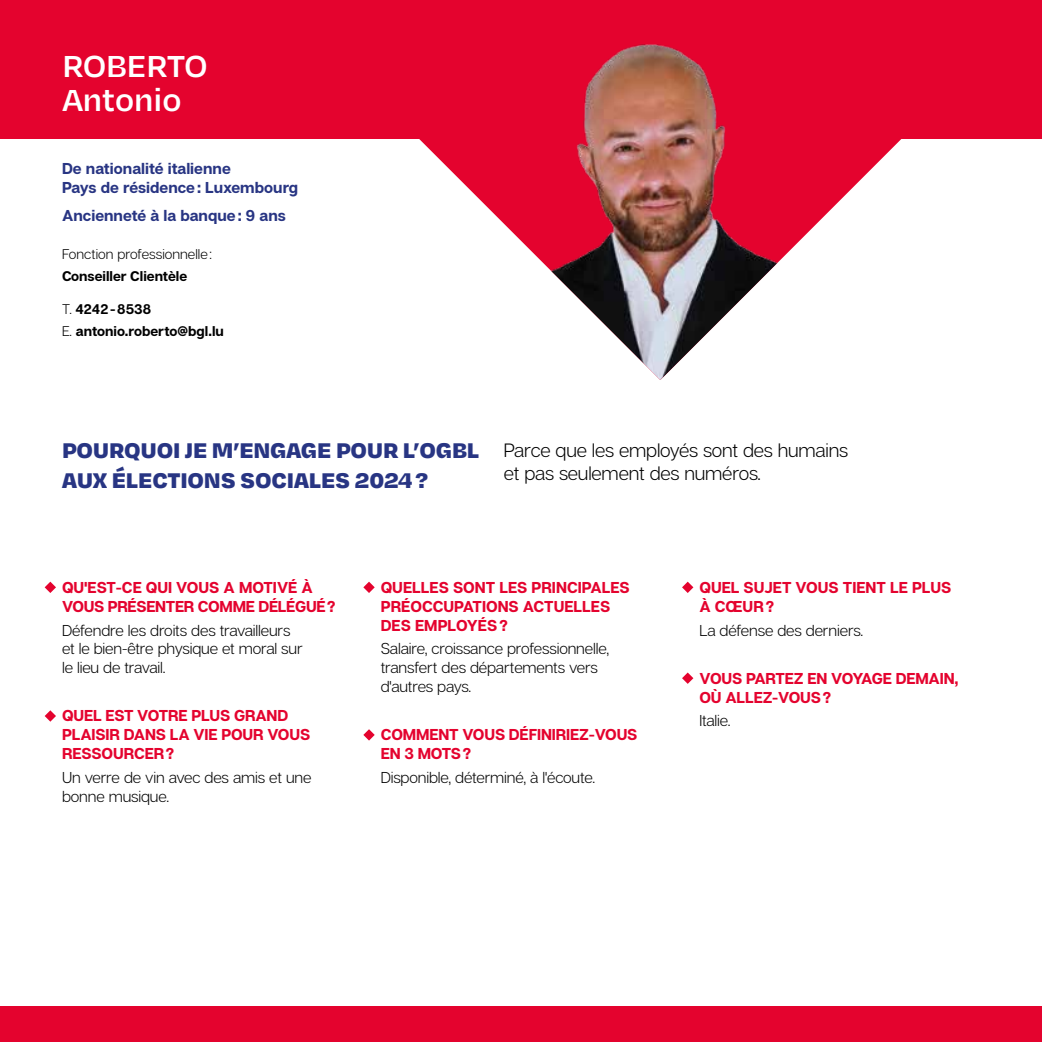
<style>
.page{position:relative;width:1042px;height:1042px;background:#fff}
.page>*{position:absolute;margin:0;border:0;box-sizing:border-box;transform-origin:0 0}
.t1{font:600 35px/33.2px "Degular Text";letter-spacing:-.02em;color:#fff}
.t2{font:900 24.5px/29.8px "Degular Text";letter-spacing:-.01em;color:#283583}
.t3{font:300 19.25px/23.1px "Articulat C Fv 2";letter-spacing:-.01em;color:#000}
.t4{font:700 15.75px/18.9px "Articulat C Fv 2";letter-spacing:-.01em;color:#e4032e}
.t5{font:300 15.75px/18.9px "Articulat C Fv 2";letter-spacing:-.01em;color:#000}
.t6{font:700 15.75px/18.9px "Articulat C Fv 2";color:#283583}
.t7{font:700 14px/21.7px "Articulat C Fv 2";color:#000}
.t8{font:300 14px "Articulat C Fv 2";color:#000}
.s1{font-weight:300}
</style>
<div class="page">
<div style="left:0;top:1006px;width:1042px;height:36px;background:#e4032e"></div>
<div style="left:0;top:0;width:1042px;height:139px;background:#e4032e"></div>
<svg style="left:45px;top:582px;width:11px;height:11px"></svg>
<svg style="left:363px;top:582px;width:12px;height:11px"></svg>
<svg style="left:682px;top:582px;width:11px;height:11px"></svg>
<svg style="left:45px;top:710px;width:11px;height:12px"></svg>
<svg style="left:363px;top:729px;width:12px;height:11px"></svg>
<svg style="left:682px;top:672px;width:11px;height:12px"></svg>
<svg style="left:419px;top:139px;width:483px;height:89px"></svg>
<img style="left:503px;top:44px;width:310px;height:336px">
<h1 class="t1" style="left:62px;top:48px;width:147px">ROBERTO<br>Antonio</h1>
<p class="t6" style="left:62px;top:160px;width:238px">De nationalité italienne<br>Pays de résidence: Luxembourg</p>
<p class="t6" style="left:62px;top:207px;width:225px">Ancienneté à la banque: 9 ans</p>
<p class="t8" style="left:62px;top:246px;width:151px">Fonction professionnelle:</p>
<p class="t7" style="left:62px;top:266px;width:127px">Conseiller Clientèle</p>
<p class="t7" style="left:62px;top:299px;width:163px"><span class="s1">T.</span> 4242-8538<br><span class="s1">E.</span> antonio.roberto@bgl.lu</p>
<h2 class="t2" style="left:62px;top:434px;width:419px">POURQUOI JE M’ENGAGE POUR L’OGBL<br>AUX ÉLECTIONS SOCIALES 2024?</h2>
<p class="t3" style="left:504px;top:439px;width:346px">Parce que les employés sont des humains et pas seulement des numéros.</p>
<p class="t4" style="left:62px;top:579px;width:275px">QU'EST-CE QUI VOUS A MOTIVÉ À<br>VOUS PRÉSENTER COMME DÉLÉGUÉ?</p>
<p class="t5" style="left:62px;top:621px;width:242px">Défendre les droits des travailleurs et le bien-être physique et moral sur le lieu de travail.</p>
<p class="t4" style="left:62px;top:707px;width:250px">QUEL EST VOTRE PLUS GRAND<br>PLAISIR DANS LA VIE POUR VOUS<br>RESSOURCER?</p>
<p class="t5" style="left:62px;top:768px;width:251px">Un verre de vin avec des amis et une bonne musique.</p>
<p class="t4" style="left:381px;top:579px;width:250px">QUELLES SONT LES PRINCIPALES<br>PRÉOCCUPATIONS ACTUELLES<br>DES EMPLOYÉS?</p>
<p class="t5" style="left:381px;top:640px;width:230px">Salaire, croissance professionnelle, transfert des départements vers d'autres pays.</p>
<p class="t4" style="left:381px;top:726px;width:258px">COMMENT VOUS DÉFINIRIEZ-VOUS<br>EN 3 MOTS?</p>
<p class="t5" style="left:381px;top:768px;width:216px">Disponible, déterminé, à l'écoute.</p>
<p class="t4" style="left:699px;top:579px;width:253px">QUEL SUJET VOUS TIENT LE PLUS<br>À CŒUR?</p>
<p class="t5" style="left:699px;top:621px;width:165px">La défense des derniers.</p>
<p class="t4" style="left:699px;top:669px;width:261px">VOUS PARTEZ EN VOYAGE DEMAIN,<br>OÙ ALLEZ-VOUS?</p>
<p class="t5" style="left:699px;top:711px;width:33px">Italie.</p>
</div>
